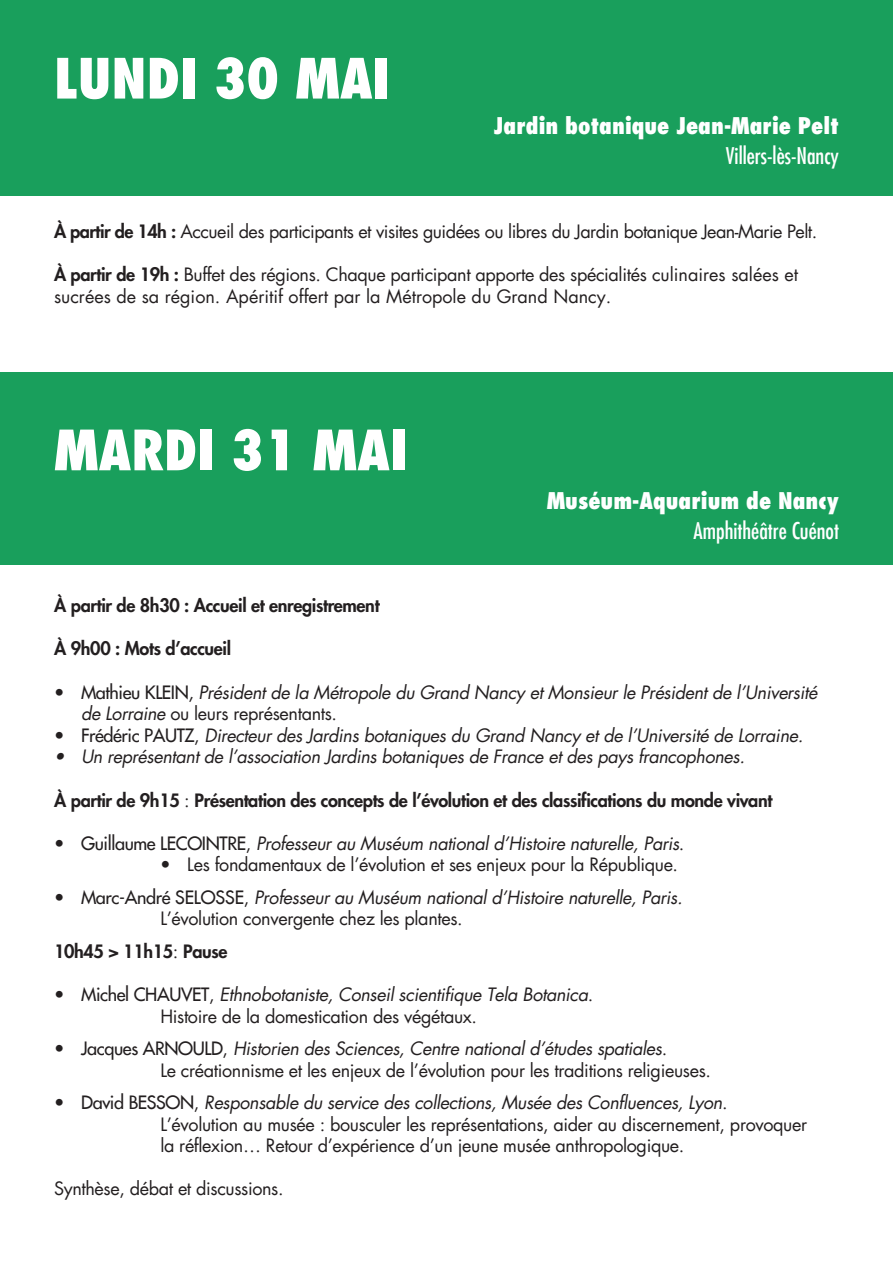
<style>
.page{position:relative;width:893px;height:1263px;background:#fff}
.page>*{position:absolute;margin:0;border:0;box-sizing:border-box;transform-origin:0 0}
.t1{font:800 condensed 54px "Futura Std";color:#fff}
.t2{font:800 condensed 22.5px "Futura Std";color:#fff}
.t3{font:condensed 22.5px "Futura Std";color:#fff}
.t4{font:italic 18px/21.6px "Futura Std";letter-spacing:-.02em;color:#231f20}
.t5{font:18px/21.6px "Futura Std";letter-spacing:-.02em;color:#231f20}
.t6{font:800 18px "Futura Std";letter-spacing:-.02em;color:#231f20}
.t7{font:18px/21.6px "Futura Std";color:#231f20}
.s1{font-weight:800}
.s2{font-weight:500;font-style:normal}
.s3{font-style:normal}
.s4{font-weight:400}
.s5{font-weight:500}
.s6{font-style:italic}
</style>
<div class="page">
<div style="left:0;top:0;width:893px;height:196px;background:#199f5c"></div>
<div style="left:0;top:372px;width:893px;height:192px;background:#199f5c"></div>
<h1 class="t1" style="left:54px;top:45px;width:338px">LUNDI 30 MAI</h1>
<p class="t2" style="left:494px;top:112px;width:347px">Jardin botanique Jean-Marie Pelt</p>
<p class="t3" style="left:726px;top:143px;width:115px">Villers-lès-Nancy</p>
<p class="t5" style="left:54px;top:220px;width:765px"><span class="s1">À partir de 14h :</span> Accueil des participants et visites guidées ou libres du Jardin botanique Jean-Marie Pelt.</p>
<p class="t7" style="left:54px;top:264px;width:746px"><span class="s1">À partir de 19h :</span> Buffet des régions. Chaque participant apporte des spécialités culinaires salées et sucrées de sa région. Apéritif offert par la Métropole du Grand Nancy.</p>
<h1 class="t1" style="left:54px;top:416px;width:355px">MARDI 31 MAI</h1>
<p class="t2" style="left:547px;top:487px;width:294px">Muséum-Aquarium de Nancy</p>
<p class="t3" style="left:694px;top:517px;width:147px">Amphithéâtre Cuénot</p>
<p class="t6" style="left:54px;top:594px;width:327px">À partir de 8h30 : Accueil et enregistrement</p>
<p class="t6" style="left:54px;top:637px;width:178px">À 9h00 : Mots d’accueil</p>
<p class="t4" style="left:81px;top:681px;width:738px;text-indent:-27px"><span class="s2">• Mathieu KLEIN,</span> Président de la Métropole du Grand Nancy et Monsieur le Président de l’Université de Lorraine <span class="s3">ou leurs représentants.</span></p>
<p class="t4" style="left:54px;top:725px;width:751px"><span class="s2">• Frédéric PAUTZ</span><span class="s3">,</span> Directeur des Jardins botaniques du Grand Nancy et de l’Université de Lorraine.</p>
<p class="t4" style="left:54px;top:746px;width:692px">• Un représentant de l’association Jardins botaniques de France et des pays francophones.</p>
<p class="t6" style="left:54px;top:788px;width:720px">À partir de 9h15 <span class="s4">:</span> Présentation des concepts de l’évolution et des classifications du monde vivant</p>
<p class="t4" style="left:54px;top:833px;width:632px"><span class="s2">• Guillaume LECOINTRE</span><span class="s3">,</span> Professeur au Muséum national d’Histoire naturelle, Paris<span class="s3">.</span></p>
<p class="t5" style="left:160px;top:854px;width:519px">• Les fondamentaux de l’évolution et ses enjeux pour la République.</p>
<p class="t4" style="left:160px;top:887px;width:524px;text-indent:-106px"><span class="s2">• Marc-André SELOSSE</span><span class="s3">,</span> Professeur au Muséum national d’Histoire naturelle, Paris.<br><span class="s3">L’évolution convergente chez les plantes.</span></p>
<p class="t6" style="left:54px;top:940px;width:175px">10h45 &gt; 11h15<span class="s4">:</span> Pause</p>
<p class="t4" style="left:54px;top:984px;width:541px;text-align:center"><span class="s2">• Michel CHAUVET</span><span class="s3">,</span> Ethnobotaniste, Conseil scientifique Tela Botanica<span class="s3">.<br>Histoire de la domestication des végétaux.</span></p>
<p class="t5" style="left:160px;top:1038px;width:552px;text-indent:-106px"><span class="s5">• Jacques ARNOULD</span>, <span class="s6">Historien des Sciences, Centre national d’études spatiales</span>.<br>Le créationnisme et les enjeux de l’évolution pour les traditions religieuses.</p>
<p class="t5" style="left:160px;top:1092px;width:648px;text-indent:-106px"><span class="s5">• David BESSON</span>, <span class="s6">Responsable du service des collections, Musée des Confluences, Lyon</span>.<br>L’évolution au musée : bousculer les représentations, aider au discernement, provoquer la réflexion… Retour d’expérience d’un jeune musée anthropologique.</p>
<p class="t5" style="left:54px;top:1178px;width:231px">Synthèse, débat et discussions.</p>
</div>
